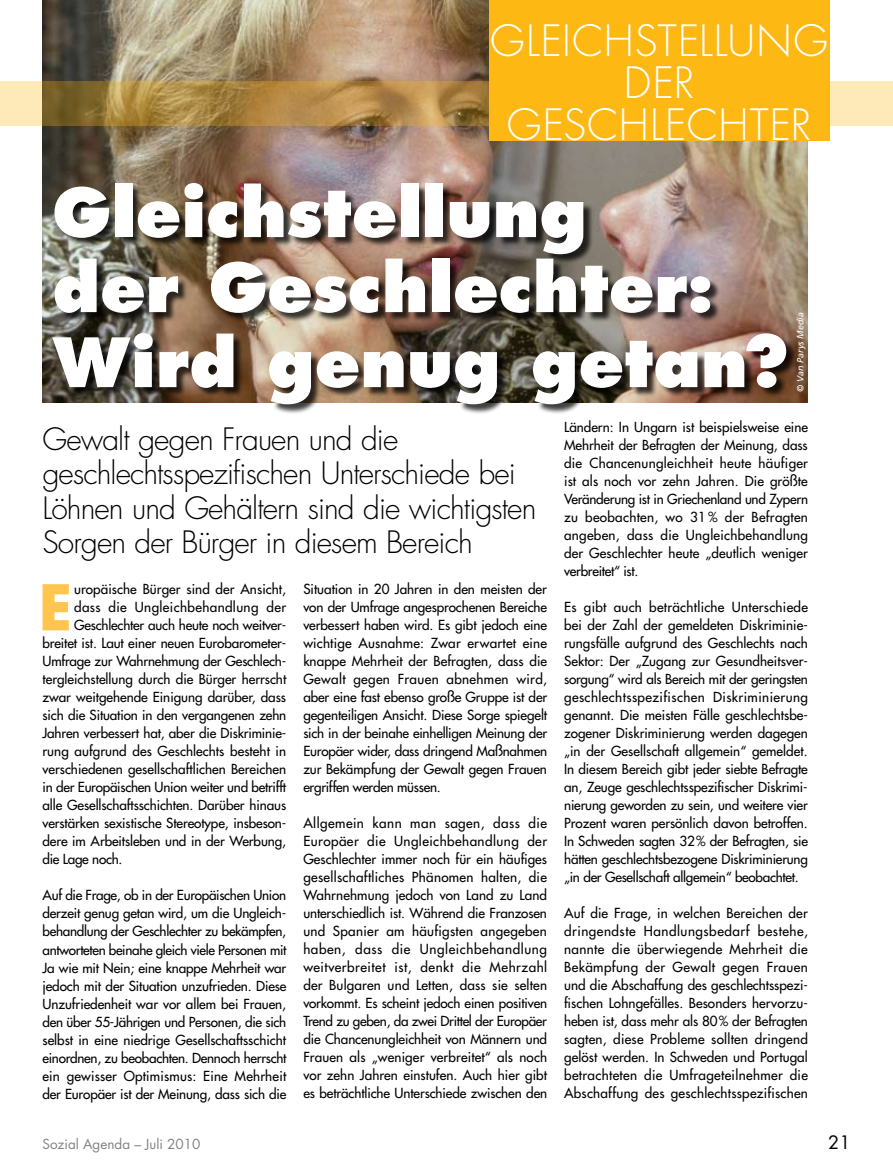
<style>
.page{position:relative;width:893px;height:1170px;background:#fff}
.page>*{position:absolute;margin:0;border:0;box-sizing:border-box;transform-origin:0 0}
.t1{font:800 66px/75px "Futura";color:#fff}
.t2{font:700 61.2px "Futura";color:#ffc54e}
.t3{font:300 42px/42px "Futura";letter-spacing:.02em;color:#fff;text-align:center}
.t4{font:300 30px/34.5px "Futura";letter-spacing:-.03em;color:#000}
.t5{font:18px "Futura";color:#000}
.t6{font:13.5px/18px "Futura";letter-spacing:-.005em;color:#000;text-align:justify}
.t7{font:13.5px "Futura";letter-spacing:.03em;color:#000}
.t8{font:13.5px "Futura";color:#808285}
.t9{font:italic 9px "Frutiger LT Std";color:#fff}
</style>
<div class="page">
<img style="left:43px;top:0;width:765px;height:403px">
<svg style="left:0;top:81px;width:893px;height:45px"></svg>
<div style="left:489px;top:0;width:340px;height:140px;background:#fdb813"></div>
<div style="left:54px;top:185px;width:743px;height:229px;background:#000;opacity:.75"></div>
<h3 class="t3" style="left:490px;top:21px;width:339px">GLEICHSTELLUNG<br>DER<br>GESCHLECHTER</h3>
<h1 class="t1" style="left:52px;top:175px;width:738px">Gleichstellung<br>der Geschlechter:<br>Wird genug getan?</h1>
<h3 class="t4" style="left:43px;top:422px;width:495px">Gewalt gegen Frauen und die geschlechtsspezifischen Unterschiede bei Löhnen und Gehältern sind die wichtigsten Sorgen der Bürger in diesem Bereich</h3>
<p class="t9" style="left:795px;top:392px;width:81px;rotate:-90deg">© Van Parys Media</p>
<p class="t6" style="left:564px;top:418px;width:245px">Ländern: In Ungarn ist beispielsweise eine Mehrheit der Befragten der Meinung, dass die Chancenungleichheit heute häufiger ist als noch vor zehn Jahren. Die größte Veränderung ist in Griechenland und Zypern zu beobachten, wo 31 % der Befragten angeben, dass die Ungleichbehandlung der Geschlechter heute „deutlich weniger verbreitet“ ist.</p>
<p class="t6" style="left:564px;top:598px;width:245px">Es gibt auch beträchtliche Unterschiede bei der Zahl der gemeldeten Diskriminie&shy;rungsfälle aufgrund des Geschlechts nach Sektor: Der „Zugang zur Gesundheitsver&shy;sorgung“ wird als Bereich mit der geringsten geschlechtsspezifischen Diskriminierung genannt. Die meisten Fälle geschlechtsbe&shy;zogener Diskriminierung werden dagegen „in der Gesellschaft allgemein“ gemeldet.<br>In diesem Bereich gibt jeder siebte Befragte an, Zeuge geschlechtsspezifischer Diskrimi&shy;nierung geworden zu sein, und weitere vier Prozent waren persönlich davon betroffen.<br>In Schweden sagten 32% der Befragten, sie hätten geschlechtsbezogene Diskriminierung „in der Gesellschaft allgemein“ beobachtet.</p>
<p class="t6" style="left:564px;top:904px;width:245px">Auf die Frage, in welchen Bereichen der dringendste Handlungsbedarf bestehe, nannte die überwiegende Mehrheit die Bekämpfung der Gewalt gegen Frauen und die Abschaffung des geschlechtsspezi&shy;fischen Lohngefälles. Besonders hervorzu&shy;heben ist, dass mehr als 80% der Befragten sagten, diese Probleme sollten dringend gelöst werden. In Schweden und Portugal betrachteten die Umfrageteilnehmer die Abschaffung des geschlechtsspezifischen</p>
<p class="t6" style="left:303px;top:580px;width:245px">Situation in 20 Jahren in den meisten der von der Umfrage angesprochenen Bereiche verbessert haben wird. Es gibt jedoch eine wichtige Ausnahme: Zwar erwartet eine knappe Mehrheit der Befragten, dass die Gewalt gegen Frauen abnehmen wird, aber eine fast ebenso große Gruppe ist der gegenteiligen Ansicht. Diese Sorge spiegelt sich in der beinahe einhelligen Meinung der Europäer wider, dass dringend Maßnahmen zur Bekämpfung der Gewalt gegen Frauen ergriffen werden müssen.</p>
<p class="t6" style="left:303px;top:814px;width:245px">Allgemein kann man sagen, dass die Europäer die Ungleichbehandlung der Geschlechter immer noch für ein häufiges gesellschaftliches Phänomen halten, die Wahrnehmung jedoch von Land zu Land unterschiedlich ist. Während die Franzosen und Spanier am häufigsten angegeben haben, dass die Ungleichbehandlung weitverbreitet ist, denkt die Mehrzahl der Bulgaren und Letten, dass sie selten vorkommt. Es scheint jedoch einen positiven Trend zu geben, da zwei Drittel der Europäer die Chancenungleichheit von Männern und Frauen als „weniger verbreitet“ als noch vor zehn Jahren einstufen. Auch hier gibt es beträchtliche Unterschiede zwischen den</p>
<h2 class="t2" style="left:39px;top:566px;width:35px">E</h2>
<p class="t6" style="left:74px;top:580px;width:214px">uropäische Bürger sind der Ansicht,</p>
<p class="t7" style="left:74px;top:598px;width:214px">dass die Ungleichbehandlung der</p>
<p class="t6" style="left:74px;top:616px;width:214px">Geschlechter auch heute noch weitver-</p>
<p class="t6" style="left:43px;top:634px;width:245px">breitet ist. Laut einer neuen Eurobarometer-</p>
<p class="t6" style="left:43px;top:652px;width:245px">Umfrage zur Wahrnehmung der Geschlech-</p>
<p class="t6" style="left:43px;top:670px;width:245px">tergleichstellung durch die Bürger herrscht</p>
<p class="t6" style="left:43px;top:688px;width:245px">zwar weitgehende Einigung darüber, dass</p>
<p class="t6" style="left:43px;top:706px;width:245px">sich die Situation in den vergangenen zehn</p>
<p class="t6" style="left:43px;top:724px;width:245px">Jahren verbessert hat, aber die Diskriminie-</p>
<p class="t6" style="left:43px;top:742px;width:245px">rung aufgrund des Geschlechts besteht in</p>
<p class="t6" style="left:43px;top:760px;width:245px">verschiedenen gesellschaftlichen Bereichen</p>
<p class="t6" style="left:43px;top:778px;width:245px">in der Europäischen Union weiter und betrifft</p>
<p class="t6" style="left:43px;top:796px;width:245px">alle Gesellschaftsschichten. Darüber hinaus</p>
<p class="t6" style="left:43px;top:814px;width:245px">verstärken sexistische Stereotype, insbeson-</p>
<p class="t6" style="left:43px;top:832px;width:245px">dere im Arbeitsleben und in der Werbung,</p>
<p class="t6" style="left:43px;top:850px;width:81px">die Lage noch.</p>
<p class="t6" style="left:43px;top:886px;width:245px">Auf die Frage, ob in der Europäischen Union derzeit genug getan wird, um die Ungleich&shy;behandlung der Geschlechter zu bekämpfen, antworteten beinahe gleich viele Personen mit Ja wie mit Nein; eine knappe Mehrheit war jedoch mit der Situation unzufrieden. Diese Unzufriedenheit war vor allem bei Frauen, den über 55-Jährigen und Personen, die sich selbst in eine niedrige Gesellschaftsschicht einordnen, zu beobachten. Dennoch herrscht ein gewisser Optimismus: Eine Mehrheit der Europäer ist der Meinung, dass sich die</p>
<p class="t8" style="left:43px;top:1134px;width:159px">Sozial Agenda – Juli 2010</p>
<h3 class="t5" style="left:828px;top:1130px;width:24px">21</h3>
</div>
